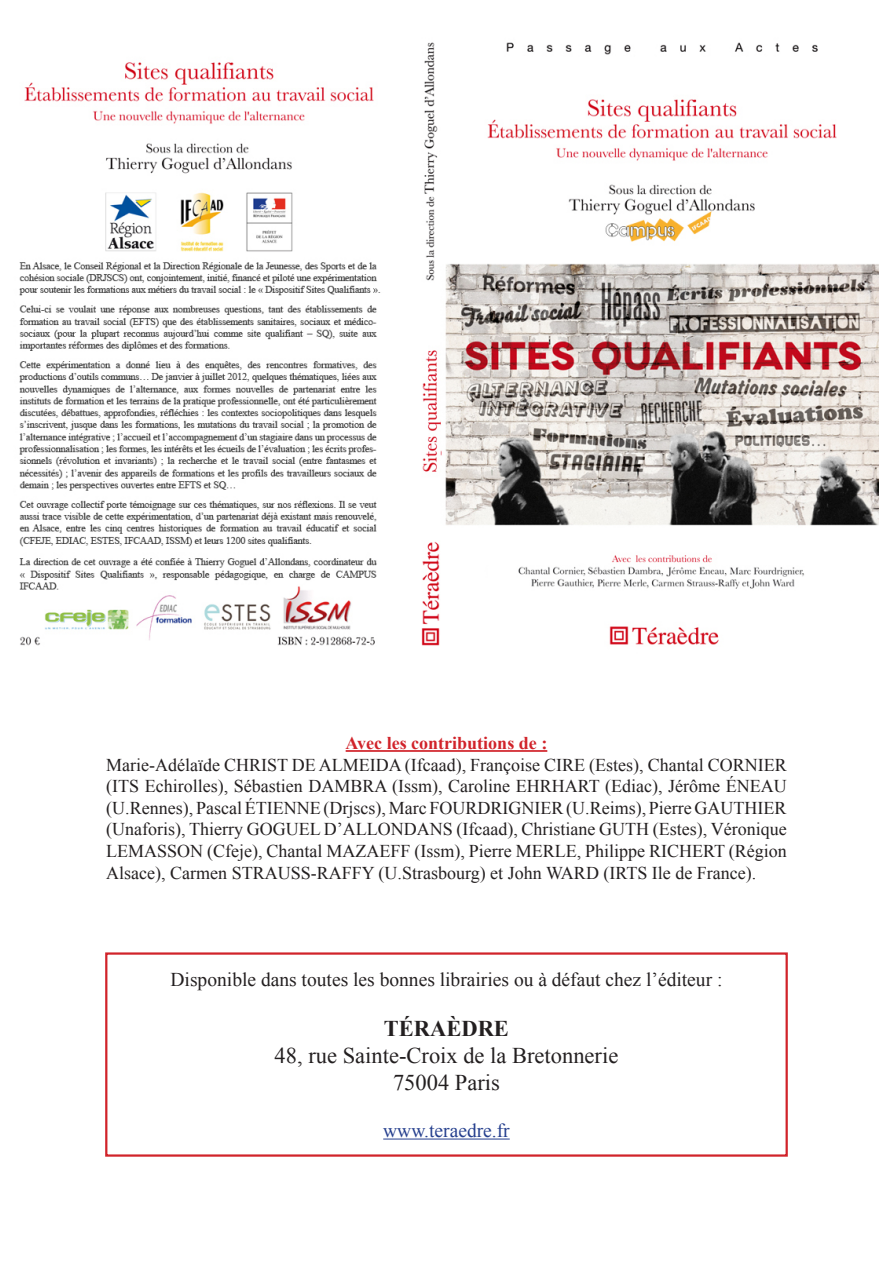
<style>
.page{position:relative;width:893px;height:1263px;background:#fff}
.page>*{position:absolute;margin:0;border:0;box-sizing:border-box;transform-origin:0 0}
.t1{font:22.5px "Times New Roman";color:#231f20}
.t2{font:700 22.5px "Times New Roman";color:#231f20}
.t3{font:19.5px "Times New Roman";color:#231f20}
.t4{font:19.5px "Times New Roman";color:#253f8e}
.t5{font:18px/21.6px "Times New Roman";color:#231f20;text-align:justify}
.t6{font:700 18px "Times New Roman";color:#d1232a}
</style>
<div class="page">
<img style="left:19px;top:42px;width:859px;height:604px">
<hr style="left:346px;top:750px;width:201px;height:2px;background:#d1232a">
<hr style="left:383px;top:1138px;width:127px;height:1px;background:#253f8e">
<div style="left:105px;top:952px;width:683px;height:205px;border:2px solid #d1232a"></div>
<p class="t6" style="left:346px;top:730px;width:203px">Avec les contributions de :</p>
<p class="t5" style="left:106px;top:753px;width:682px">Marie-Adélaïde CHRIST DE ALMEIDA (Ifcaad), Françoise CIRE (Estes), Chantal CORNIER (ITS Echirolles), Sébastien DAMBRA (Issm), Caroline EHRHART (Ediac), Jérôme ÉNEAU (U.Rennes), Pascal ÉTIENNE (Drjscs), Marc FOURDRIGNIER (U.Reims), Pierre GAUTHIER (Unaforis), Thierry GOGUEL D’ALLONDANS (Ifcaad), Christiane GUTH (Estes), Véronique LEMASSON (Cfeje), Chantal MAZAEFF (Issm), Pierre MERLE, Philippe RICHERT (Région Alsace), Carmen STRAUSS-RAFFY (U.Strasbourg) et John WARD (IRTS Ile de France).</p>
<p class="t3" style="left:171px;top:966px;width:553px">Disponible dans toutes les bonnes librairies ou à défaut chez l’éditeur :</p>
<p class="t2" style="left:384px;top:1013px;width:127px">TÉRAÈDRE</p>
<p class="t1" style="left:275px;top:1040px;width:345px">48, rue Sainte-Croix de la Bretonnerie</p>
<p class="t1" style="left:393px;top:1067px;width:108px">75004 Paris</p>
<p class="t4" style="left:383px;top:1117px;width:128px">www.teraedre.fr</p>
</div>
